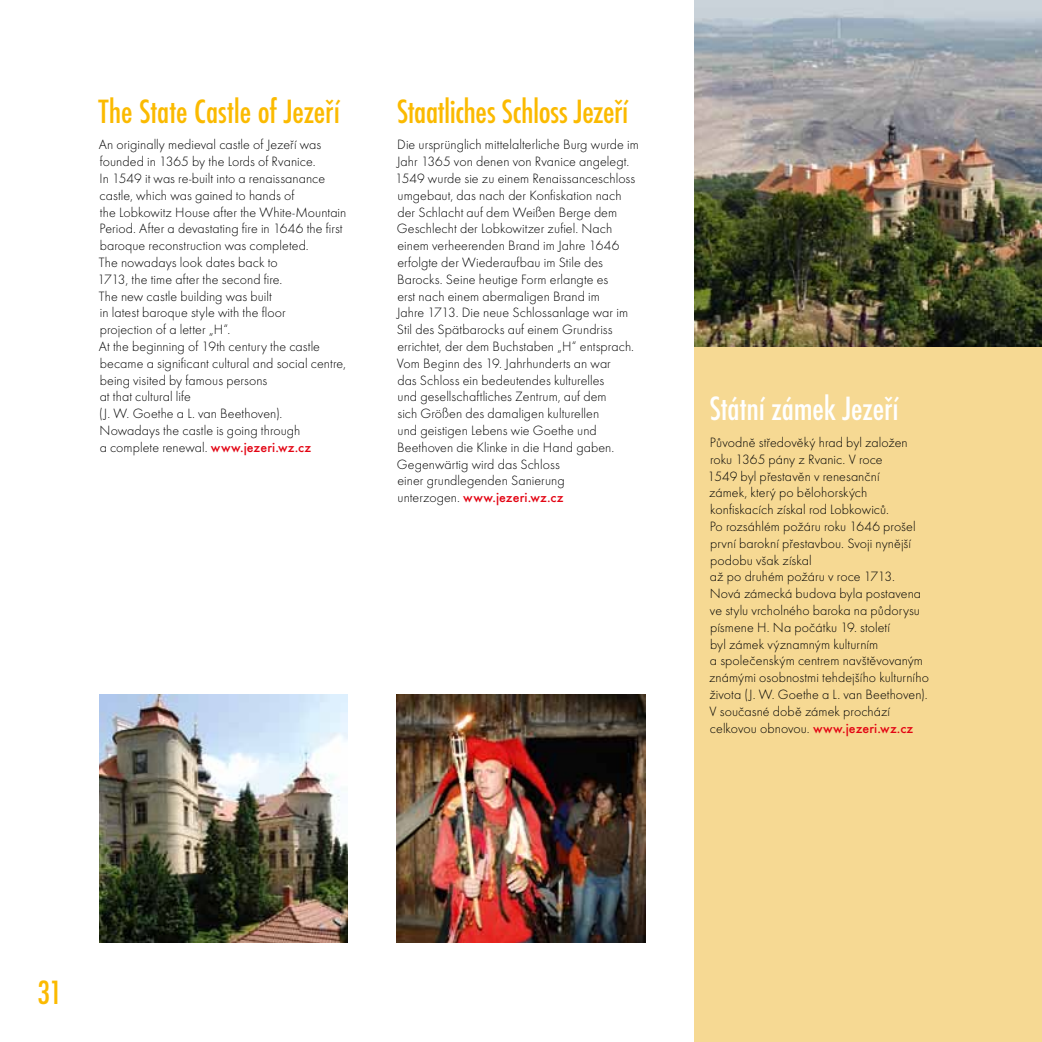
<style>
.page{position:relative;width:1042px;height:1042px;background:#fff}
.page>*{position:absolute;margin:0;border:0;box-sizing:border-box;transform-origin:0 0}
.t1{font:500 condensed 35px "Futura TOT";letter-spacing:-.01em;color:#fbba00}
.t2{font:500 condensed 35px "Futura TOT";letter-spacing:-.005em;color:#fff}
.t3{font:14px/16.8px "Futura TOT Ligh";letter-spacing:.005em;color:#000}
.t4{font:500 14px "Futura TOT";letter-spacing:.01em;color:#e30413}
.s1{font-family:"Futura TOT";font-weight:500;color:#e30413}
.s2{font-family:"Futura TOT Ligh";font-weight:400;color:#000}
</style>
<div class="page">
<img style="left:694px;top:0;width:348px;height:347px">
<div style="left:694px;top:347px;width:348px;height:695px;background:#f6d993"></div>
<img style="left:99px;top:694px;width:248px;height:249px">
<img style="left:397px;top:694px;width:248px;height:249px">
<h1 class="t1" style="left:99px;top:92px;width:243px">The State Castle of Jezeří</h1>
<p class="t3" style="left:97px;top:136px;width:250px">An originally medieval castle of Jezeří was founded in 1365 by the Lords of Rvanice.<br>In 1549 it was re-built into a renaissanance castle, which was gained to hands of<br>the Lobkowitz House after the White-Mountain Period. After a devastating fire in 1646 the first baroque reconstruction was completed.<br>The nowadays look dates back to<br>1713, the time after the second fire.<br>The new castle building was built<br>in latest baroque style with the floor<br>projection of a letter „H“.<br>At the beginning of 19th century the castle became a significant cultural and social centre, being visited by famous persons<br>at that cultural life<br>(J. W. Goethe a L. van Beethoven).<br>Nowadays the castle is going through<br>a complete renewal. <span class="s1">www.jezeri.wz.cz</span></p>
<h1 class="t1" style="left:397px;top:92px;width:233px">Staatliches Schloss Jezeří</h1>
<p class="t3" style="left:395px;top:136px;width:245px">Die ursprünglich mittelalterliche Burg wurde im Jahr 1365 von denen von Rvanice angelegt.<br>1549 wurde sie zu einem Renaissanceschloss umgebaut, das nach der Konfiskation nach der Schlacht auf dem Weißen Berge dem Geschlecht der Lobkowitzer zufiel. Nach einem verheerenden Brand im Jahre 1646 erfolgte der Wiederaufbau im Stile des Barocks. Seine heutige Form erlangte es<br>erst nach einem abermaligen Brand im<br>Jahre 1713. Die neue Schlossanlage war im Stil des Spätbarocks auf einem Grundriss errichtet, der dem Buchstaben „H“ entsprach.<br>Vom Beginn des 19. Jahrhunderts an war<br>das Schloss ein bedeutendes kulturelles<br>und gesellschaftliches Zentrum, auf dem<br>sich Größen des damaligen kulturellen<br>und geistigen Lebens wie Goethe und Beethoven die Klinke in die Hand gaben.<br>Gegenwärtig wird das Schloss<br>einer grundlegenden Sanierung</p>
<p class="t4" style="left:397px;top:489px;width:168px"><span class="s2">unterzogen.</span> www.jezeri.wz.cz</p>
<h1 class="t2" style="left:709px;top:389px;width:190px">Státní zámek Jezeří</h1>
<p class="t3" style="left:707px;top:434px;width:223px">Původně středověký hrad byl založen roku 1365 pány z Rvanic. V roce<br>1549 byl přestavěn v renesanční<br>zámek, který po bělohorských konfiskacích získal rod Lobkowiců.<br>Po rozsáhlém požáru roku 1646 prošel první barokní přestavbou. Svoji nynější podobu však získal<br>až po druhém požáru v roce 1713.<br>Nová zámecká budova byla postavena ve stylu vrcholného baroka na půdorysu písmene H. Na počátku 19. století<br>byl zámek významným kulturním<br>a společenským centrem navštěvovaným známými osobnostmi tehdejšího kulturního života (J. W. Goethe a L. van Beethoven).<br>V současné době zámek prochází celkovou obnovou. <span class="s1">www.jezeri.wz.cz</span></p>
<h1 class="t1" style="left:37px;top:973px;width:27px">31</h1>
</div>
